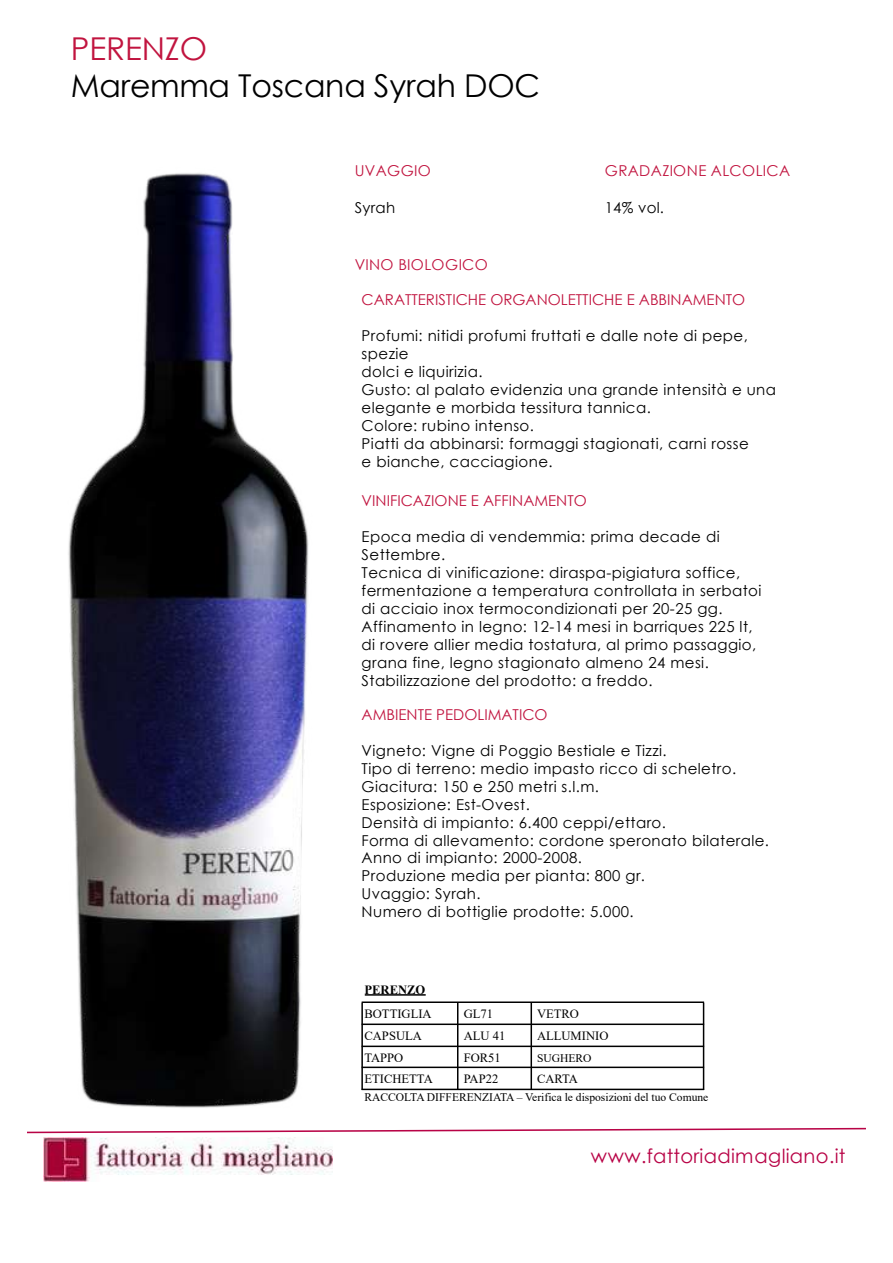
<style>
.page{position:relative;width:893px;height:1263px;background:#fff}
.page>*{position:absolute;margin:0;border:0;box-sizing:border-box;transform-origin:0 0}
.t1{font:31.5px "Century Gothic";letter-spacing:-.01em;color:#000}
.t2{font:31.5px "Century Gothic";letter-spacing:-.005em;color:#c1143f}
.t3{font:19.5px "Century Gothic";letter-spacing:.02em;color:#b80346}
.t4{font:15px/18px "Century Gothic";letter-spacing:.025em;color:#000}
.t5{font:15px "Century Gothic";color:#c1143f}
.t6{font:15px "Century Gothic";letter-spacing:.025em;color:#c1143f}
.t7{font:15px "Century Gothic";letter-spacing:.02em;color:#c1143f}
.t8{font:12.6px "Times New Roman";color:#000}
.t9{font:700 12.6px "Times New Roman";color:#000}
.t10{font:11.55px "Times New Roman";color:#000}
</style>
<div class="page">
<img style="left:68px;top:173px;width:241px;height:935px">
<svg style="left:27px;top:1127px;width:839px;height:7px"></svg>
<img style="left:44px;top:1137px;width:288px;height:44px">
<hr style="left:365px;top:994px;width:60px;height:2px;background:#000">
<hr style="left:361px;top:1003px;width:2px;height:87px;background:#000">
<hr style="left:457px;top:1003px;width:1px;height:87px;background:#000">
<hr style="left:530px;top:1003px;width:2px;height:87px;background:#000">
<hr style="left:702px;top:1003px;width:2px;height:87px;background:#000">
<hr style="left:361px;top:1002px;width:343px;height:1px;background:#000">
<hr style="left:361px;top:1024px;width:343px;height:1px;background:#000">
<hr style="left:361px;top:1046px;width:343px;height:1px;background:#000">
<hr style="left:361px;top:1067px;width:343px;height:1px;background:#000">
<hr style="left:361px;top:1089px;width:343px;height:1px;background:#000">
<h1 class="t2" style="left:71px;top:27px;width:138px">PERENZO</h1>
<h1 class="t1" style="left:71px;top:64px;width:470px">Maremma Toscana Syrah DOC</h1>
<p class="t6" style="left:355px;top:160px;width:78px">UVAGGIO</p>
<p class="t4" style="left:355px;top:198px;width:42px">Syrah</p>
<p class="t7" style="left:355px;top:254px;width:135px">VINO BIOLOGICO</p>
<p class="t6" style="left:604px;top:160px;width:187px">GRADAZIONE ALCOLICA</p>
<p class="t4" style="left:604px;top:198px;width:61px">14% vol.</p>
<p class="t5" style="left:361px;top:289px;width:385px">CARATTERISTICHE ORGANOLETTICHE E ABBINAMENTO</p>
<p class="t4" style="left:361px;top:327px;width:416px">Profumi: nitidi profumi fruttati e dalle note di pepe, spezie<br>dolci e liquirizia.<br>Gusto: al palato evidenzia una grande intensità e una elegante e morbida tessitura tannica.<br>Colore: rubino intenso.<br>Piatti da abbinarsi: formaggi stagionati, carni rosse<br>e bianche, cacciagione.</p>
<p class="t5" style="left:361px;top:490px;width:227px">VINIFICAZIONE E AFFINAMENTO</p>
<p class="t4" style="left:361px;top:527px;width:401px">Epoca media di vendemmia: prima decade di Settembre.<br>Tecnica di vinificazione: diraspa-pigiatura soffice, fermentazione a temperatura controllata in serbatoi di acciaio inox termocondizionati per 20-25 gg.<br>Affinamento in legno: 12-14 mesi in barriques 225 lt, di rovere allier media tostatura, al primo passaggio, grana fine, legno stagionato almeno 24 mesi.<br>Stabilizzazione del prodotto: a freddo.</p>
<p class="t5" style="left:361px;top:704px;width:187px">AMBIENTE PEDOLIMATICO</p>
<p class="t4" style="left:361px;top:741px;width:409px">Vigneto: Vigne di Poggio Bestiale e Tizzi.<br>Tipo di terreno: medio impasto ricco di scheletro.<br>Giacitura: 150 e 250 metri s.l.m.<br>Esposizione: Est-Ovest.<br>Densità di impianto: 6.400 ceppi/ettaro.<br>Forma di allevamento: cordone speronato bilaterale.<br>Anno di impianto: 2000-2008.<br>Produzione media per pianta: 800 gr.<br>Uvaggio: Syrah.<br>Numero di bottiglie prodotte: 5.000.</p>
<p class="t9" style="left:364px;top:980px;width:62px">PERENZO</p>
<p class="t8" style="left:364px;top:1005px;width:69px">BOTTIGLIA</p>
<p class="t8" style="left:463px;top:1005px;width:31px">GL71</p>
<p class="t8" style="left:537px;top:1005px;width:43px">VETRO</p>
<p class="t8" style="left:364px;top:1027px;width:59px">CAPSULA</p>
<p class="t8" style="left:464px;top:1027px;width:43px">ALU 41</p>
<p class="t8" style="left:537px;top:1027px;width:73px">ALLUMINIO</p>
<p class="t8" style="left:364px;top:1048px;width:40px">TAPPO</p>
<p class="t8" style="left:464px;top:1048px;width:39px">FOR51</p>
<p class="t10" style="left:537px;top:1050px;width:56px">SUGHERO</p>
<p class="t8" style="left:364px;top:1070px;width:70px">ETICHETTA</p>
<p class="t8" style="left:463px;top:1070px;width:36px">PAP22</p>
<p class="t8" style="left:537px;top:1070px;width:42px">CARTA</p>
<p class="t10" style="left:364px;top:1089px;width:345px">RACCOLTA DIFFERENZIATA – Verifica le disposizioni del tuo Comune</p>
<h2 class="t3" style="left:591px;top:1143px;width:256px">www.fattoriadimagliano.it</h2>
</div>
